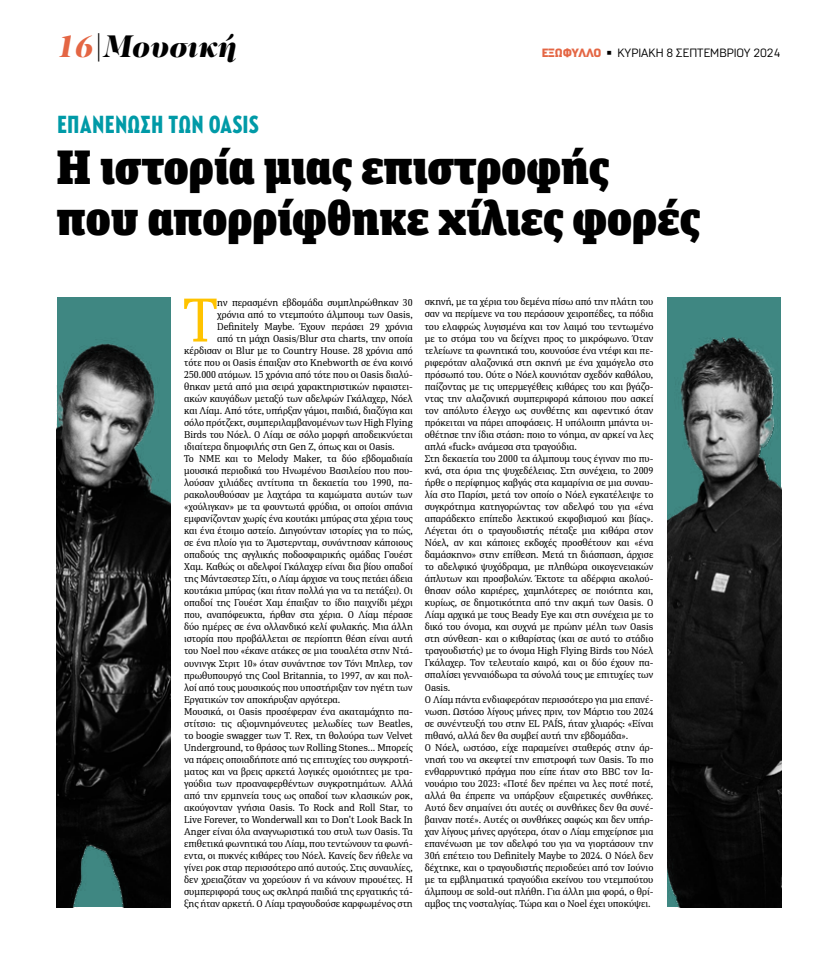
<style>
.page{position:relative;width:823px;height:964px;background:#fff}
.page>*{position:absolute;margin:0;border:0;box-sizing:border-box;transform-origin:0 0}
.t1{font:61.7px "PFDIN Serif";color:#ffc300}
.t2{font:900 48px/51px "FF Unit Slab Pro";color:#000}
.t3{font:italic 900 32px "PF Regal Display Pro";color:#000}
.t4{font:700 24px "Varvara";letter-spacing:.01em;color:#009aa7}
.t5{font:12px "Normative Pro";color:#000}
.t6{font:10px/12px "PFDIN Serif";color:#000}
.s1{color:#e46644}
.s2{font-weight:900;color:#e46644}
</style>
<div class="page">
<img style="left:57px;top:298px;width:113px;height:609px">
<img style="left:667px;top:298px;width:113px;height:609px">
<h3 class="t3" style="left:57px;top:26px;width:182px"><span class="s1">16</span>|Μουσική</h3>
<p class="t5" style="left:541px;top:46px;width:240px"><span class="s2">ΕΞΩΦΥΛΛΟ</span> ◾ ΚΥΡΙΑΚΗ 8 ΣΕΠΤΕΜΒΡΙΟΥ 2024</p>
<h3 class="t4" style="left:57px;top:112px;width:203px">ΕΠΑΝΈΝΩΣΗ ΤΩΝ OASIS</h3>
<h2 class="t2" style="left:57px;top:140px;width:644px">Η ιστορία μιας επιστροφής που απορρίφθηκε χίλιες φορές</h2>
<h1 class="t1" style="left:183px;top:281px;width:35px">Τ</h1>
<p class="t6" style="left:217px;top:296px;width:197px">ην περασμένη εβδομάδα συμπληρώθηκαν 30</p>
<p class="t6" style="left:217px;top:308px;width:197px">χρόνια από το ντεμπούτο άλμπουμ των Oasis,</p>
<p class="t6" style="left:217px;top:320px;width:197px">Definitely Maybe. Έχουν περάσει 29 χρόνια</p>
<p class="t6" style="left:217px;top:332px;width:197px">από τη μάχη Oasis/Blur στα charts, την οποία</p>
<p class="t6" style="left:184px;top:344px;width:230px">κέρδισαν οι Blur με το Country House. 28 χρόνια από</p>
<p class="t6" style="left:184px;top:356px;width:230px">τότε που οι Oasis έπαιξαν στο Knebworth σε ένα κοινό</p>
<p class="t6" style="left:184px;top:368px;width:230px">250.000 ατόμων. 15 χρόνια από τότε που οι Oasis διαλύ-</p>
<p class="t6" style="left:184px;top:380px;width:230px">θηκαν μετά από μια σειρά χαρακτηριστικών ηφαιστει-</p>
<p class="t6" style="left:184px;top:392px;width:230px">ακών καυγάδων μεταξύ των αδελφών Γκάλαχερ, Νόελ</p>
<p class="t6" style="left:184px;top:404px;width:230px">και Λίαμ. Από τότε, υπήρξαν γάμοι, παιδιά, διαζύγια και</p>
<p class="t6" style="left:184px;top:416px;width:230px">σόλο πρότζεκτ, συμπεριλαμβανομένων των High Flying</p>
<p class="t6" style="left:184px;top:428px;width:230px">Birds του Νόελ. Ο Λίαμ σε σόλο μορφή αποδεικνύεται</p>
<p class="t6" style="left:184px;top:440px;width:212px">ιδιαίτερα δημοφιλής στη Gen Z, όπως και οι Oasis.</p>
<p class="t6" style="left:184px;top:452px;width:230px">Το NME και το Melody Maker, τα δύο εβδομαδιαία</p>
<p class="t6" style="left:184px;top:464px;width:230px">μουσικά περιοδικά του Ηνωμένου Βασιλείου που που-</p>
<p class="t6" style="left:184px;top:476px;width:230px">λούσαν χιλιάδες αντίτυπα τη δεκαετία του 1990, πα-</p>
<p class="t6" style="left:184px;top:488px;width:230px">ρακολουθούσαν με λαχτάρα τα καμώματα αυτών των</p>
<p class="t6" style="left:184px;top:500px;width:230px">«χούλιγκαν» με τα φουντωτά φρύδια, οι οποίοι σπάνια</p>
<p class="t6" style="left:184px;top:512px;width:230px">εμφανίζονταν χωρίς ένα κουτάκι μπύρας στα χέρια τους</p>
<p class="t6" style="left:184px;top:524px;width:230px">και ένα έτοιμο αστείο. Διηγούνταν ιστορίες για το πώς,</p>
<p class="t6" style="left:184px;top:537px;width:230px">σε ένα πλοίο για το Άμστερνταμ, συνάντησαν κάποιους</p>
<p class="t6" style="left:184px;top:549px;width:230px">οπαδούς της αγγλικής ποδοσφαιρικής ομάδας Γουέστ</p>
<p class="t6" style="left:184px;top:561px;width:230px">Χαμ. Καθώς οι αδελφοί Γκάλαχερ είναι δια βίου οπαδοί</p>
<p class="t6" style="left:184px;top:573px;width:230px">της Μάντσεστερ Σίτι, ο Λίαμ άρχισε να τους πετάει άδεια</p>
<p class="t6" style="left:184px;top:585px;width:230px">κουτάκια μπύρας (και ήταν πολλά για να τα πετάξει). Οι</p>
<p class="t6" style="left:184px;top:597px;width:230px">οπαδοί της Γουέστ Χαμ έπαιξαν το ίδιο παιχνίδι μέχρι</p>
<p class="t6" style="left:184px;top:609px;width:230px">που, αναπόφευκτα, ήρθαν στα χέρια. Ο Λίαμ πέρασε</p>
<p class="t6" style="left:184px;top:621px;width:230px">δύο ημέρες σε ένα ολλανδικό κελί φυλακής. Μια άλλη</p>
<p class="t6" style="left:184px;top:633px;width:230px">ιστορία που προβάλλεται σε περίοπτη θέση είναι αυτή</p>
<p class="t6" style="left:184px;top:645px;width:230px">του Noel που «έκανε ατάκες σε μια τουαλέτα στην Ντά-</p>
<p class="t6" style="left:184px;top:657px;width:230px">ουνινγκ Στριτ 10» όταν συνάντησε τον Τόνι Μπλερ, τον</p>
<p class="t6" style="left:184px;top:669px;width:230px">πρωθυπουργό της Cool Britannia, το 1997, αν και πολ-</p>
<p class="t6" style="left:184px;top:681px;width:230px">λοί από τους μουσικούς που υποστήριξαν τον ηγέτη των</p>
<p class="t6" style="left:184px;top:693px;width:158px">Εργατικών τον αποκήρυξαν αργότερα.</p>
<p class="t6" style="left:184px;top:705px;width:230px">Μουσικά, οι Oasis προσέφεραν ένα ακαταμάχητο πα-</p>
<p class="t6" style="left:184px;top:717px;width:230px">στίτσιο: τις αξιομνημόνευτες μελωδίες των Beatles,</p>
<p class="t6" style="left:184px;top:729px;width:230px">το boogie swagger των T. Rex, τη θολούρα των Velvet</p>
<p class="t6" style="left:184px;top:741px;width:230px">Underground, το θράσος των Rolling Stones... Μπορείς</p>
<p class="t6" style="left:184px;top:753px;width:230px">να πάρεις οποιαδήποτε από τις επιτυχίες του συγκροτή-</p>
<p class="t6" style="left:184px;top:765px;width:230px">ματος και να βρεις αρκετά λογικές ομοιότητες με τρα-</p>
<p class="t6" style="left:184px;top:777px;width:230px">γούδια των προαναφερθέντων συγκροτημάτων. Αλλά</p>
<p class="t6" style="left:184px;top:789px;width:230px">από την ερμηνεία τους ως οπαδοί των κλασικών ροκ,</p>
<p class="t6" style="left:184px;top:801px;width:230px">ακούγονταν γνήσια Oasis. Το Rock and Roll Star, το</p>
<p class="t6" style="left:184px;top:813px;width:230px">Live Forever, το Wonderwall και το Don’t Look Back In</p>
<p class="t6" style="left:184px;top:825px;width:230px">Anger είναι όλα αναγνωριστικά του στυλ των Oasis. Τα</p>
<p class="t6" style="left:184px;top:837px;width:230px">επιθετικά φωνητικά του Λίαμ, που τεντώνουν τα φωνή-</p>
<p class="t6" style="left:184px;top:849px;width:230px">εντα, οι πυκνές κιθάρες του Νόελ. Κανείς δεν ήθελε να</p>
<p class="t6" style="left:184px;top:861px;width:230px">γίνει ροκ σταρ περισσότερο από αυτούς. Στις συναυλίες,</p>
<p class="t6" style="left:184px;top:873px;width:230px">δεν χρειαζόταν να χορεύουν ή να κάνουν πιρουέτες. Η</p>
<p class="t6" style="left:184px;top:885px;width:230px">συμπεριφορά τους ως σκληρά παιδιά της εργατικής τά-</p>
<p class="t6" style="left:184px;top:897px;width:230px">ξης ήταν αρκετή. Ο Λίαμ τραγουδούσε καρφωμένος στη</p>
<p class="t6" style="left:424px;top:296px;width:230px">σκηνή, με τα χέρια του δεμένα πίσω από την πλάτη του σαν να περίμενε να του περάσουν χειροπέδες, τα πόδια του ελαφρώς λυγισμένα και τον λαιμό του τεντωμένο με το στόμα του να δείχνει προς το μικρόφωνο. Όταν τελείωνε τα φωνητικά του, κουνούσε ένα ντέφι και πε&shy;ριφερόταν αλαζονικά στη σκηνή με ένα χαμόγελο στο πρόσωπό του. Ούτε ο Νόελ κουνιόταν σχεδόν καθόλου, παίζοντας με τις υπερμεγέθεις κιθάρες του και βγάζο&shy;ντας την αλαζονική συμπεριφορά κάποιου που ασκεί τον απόλυτο έλεγχο ως συνθέτης και αφεντικό όταν πρόκειται να πάρει αποφάσεις. Η υπόλοιπη μπάντα υι&shy;οθέτησε την ίδια στάση: ποιο το νόημα, αν αρκεί να λες απλά «fuck» ανάμεσα στα τραγούδια.<br>Στη δεκαετία του 2000 τα άλμπουμ τους έγιναν πιο πυ&shy;κνά, στα όρια της ψυχεδέλειας. Στη συνέχεια, το 2009 ήρθε ο περίφημος καβγάς στα καμαρίνια σε μια συναυ&shy;λία στο Παρίσι, μετά τον οποίο ο Νόελ εγκατέλειψε το συγκρότημα κατηγορώντας τον αδελφό του για «ένα απαράδεκτο επίπεδο λεκτικού εκφοβισμού και βίας».<br>Λέγεται ότι ο τραγουδιστής πέταξε μια κιθάρα στον Νόελ, αν και κάποιες εκδοχές προσθέτουν και «ένα δαμάσκηνο» στην επίθεση. Μετά τη διάσπαση, άρχισε το αδελφικό ψυχόδραμα, με πληθώρα οικογενειακών άπλυτων και προσβολών. Έκτοτε τα αδέρφια ακολού&shy;θησαν σόλο καριέρες, χαμηλότερες σε ποιότητα και, κυρίως, σε δημοτικότητα από την ακμή των Oasis. Ο Λίαμ αρχικά με τους Beady Eye και στη συνέχεια με το δικό του όνομα, και συχνά με πρώην μέλη των Oasis στη σύνθεση- και ο κιθαρίστας (και σε αυτό το στάδιο τραγουδιστής) με το όνομα High Flying Birds του Νόελ Γκάλαχερ. Τον τελευταίο καιρό, και οι δύο έχουν πα&shy;σπαλίσει γενναιόδωρα τα σύνολά τους με επιτυχίες των Oasis.<br>Ο Λίαμ πάντα ενδιαφερόταν περισσότερο για μια επανέ&shy;νωση. Ωστόσο λίγους μήνες πριν, τον Μάρτιο του 2024 σε συνέντευξή του στην EL PAÍS, ήταν χλιαρός: «Είναι πιθανό, αλλά δεν θα συμβεί αυτή την εβδομάδα».<br>Ο Νόελ, ωστόσο, είχε παραμείνει σταθερός στην άρ&shy;νησή του να σκεφτεί την επιστροφή των Oasis. Το πιο ενθαρρυντικό πράγμα που είπε ήταν στο BBC τον Ια&shy;νουάριο του 2023: «Ποτέ δεν πρέπει να λες ποτέ ποτέ, αλλά θα έπρεπε να υπάρξουν εξαιρετικές συνθήκες.<br>Αυτό δεν σημαίνει ότι αυτές οι συνθήκες δεν θα συνέ&shy;βαιναν ποτέ». Αυτές οι συνθήκες σαφώς και δεν υπήρ&shy;χαν λίγους μήνες αργότερα, όταν ο Λίαμ επιχείρησε μια επανένωση με τον αδελφό του για να γιορτάσουν την 30ή επέτειο του Definitely Maybe το 2024. Ο Νόελ δεν δέχτηκε, και ο τραγουδιστής περιοδεύει από τον Ιούνιο με τα εμβληματικά τραγούδια εκείνου του ντεμπούτου άλμπουμ σε sold-out πλήθη. Για άλλη μια φορά, ο θρί&shy;αμβος της νοσταλγίας. Τώρα και ο Noel έχει υποκύψει.</p>
</div>
